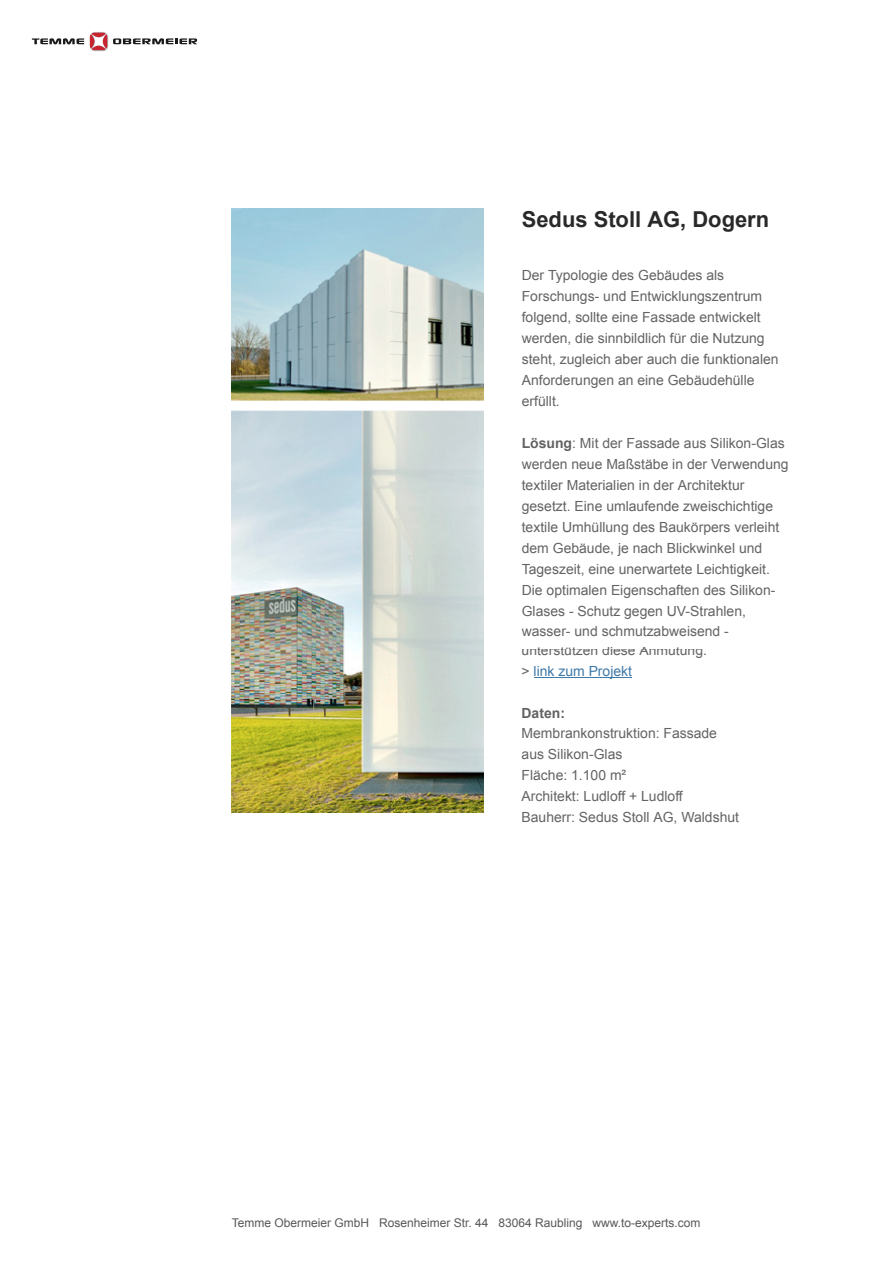
<style>
.page{position:relative;width:893px;height:1263px;background:#fff}
.page>*{position:absolute;margin:0;border:0;box-sizing:border-box;transform-origin:0 0}
.t1{font:700 21.9px "Arial";color:#292929}
.t2{font:13.95px/21px "Arial";color:#636363}
.t3{font:13.95px "Arial";color:#3e79a8}
.t4{font:700 13.95px "Arial";color:#636363}
.t5{font:12px "Arial";color:#57585a}
.s1{font-weight:700}
.s2{color:#636363}
</style>
<div class="page">
<img style="left:89px;top:32px;width:20px;height:20px">
<svg style="left:90px;top:33px;width:17px;height:17px"></svg>
<svg style="left:32px;top:38px;width:52px;height:6px"></svg>
<svg style="left:113px;top:38px;width:84px;height:6px"></svg>
<svg style="left:534px;top:677px;width:20px;height:1px"></svg>
<hr style="left:554px;top:677px;width:78px;height:1px;background:#3e79a8">
<img style="left:232px;top:208px;width:251px;height:605px">
<h1 class="t1" style="left:522px;top:204px;width:249px">Sedus Stoll AG, Dogern</h1>
<p class="t2" style="left:522px;top:265px;width:258px">Der Typologie des Gebäudes als Forschungs- und Entwicklungszentrum folgend, sollte eine Fassade entwickelt werden, die sinnbildlich für die Nutzung steht, zugleich aber auch die funktionalen Anforderungen an eine Gebäudehülle erfüllt.</p>
<p class="t2" style="left:522px;top:433px;width:268px"><span class="s1">Lösung</span>: Mit der Fassade aus Silikon-Glas werden neue Maßstäbe in der Verwendung textiler Materialien in der Architektur gesetzt. Eine umlaufende zweischichtige textile Umhüllung des Baukörpers verleiht dem Gebäude, je nach Blickwinkel und Tageszeit, eine unerwartete Leichtigkeit.<br>Die optimalen Eigenschaften des Silikon-Glases - Schutz gegen UV-Strahlen, wasser- und schmutzabweisend - unterstützen diese Anmutung.</p>
<p class="t3" style="left:522px;top:662px;width:112px"><span class="s2">&gt;</span> link zum Projekt</p>
<p class="t4" style="left:522px;top:703px;width:45px">Daten:</p>
<p class="t2" style="left:522px;top:723px;width:219px">Membrankonstruktion: Fassade aus Silikon-Glas<br>Fläche: 1.100 m²<br>Architekt: Ludloff + Ludloff<br>Bauherr: Sedus Stoll AG, Waldshut</p>
<p class="t5" style="left:232px;top:1216px;width:470px">Temme Obermeier GmbH Rosenheimer Str. 44 83064 Raubling www.to-experts.com</p>
<p class="t2" style="left:522px;top:1215px;width:232px">mit einem offenen Oberdeck wird das</p>
</div>
